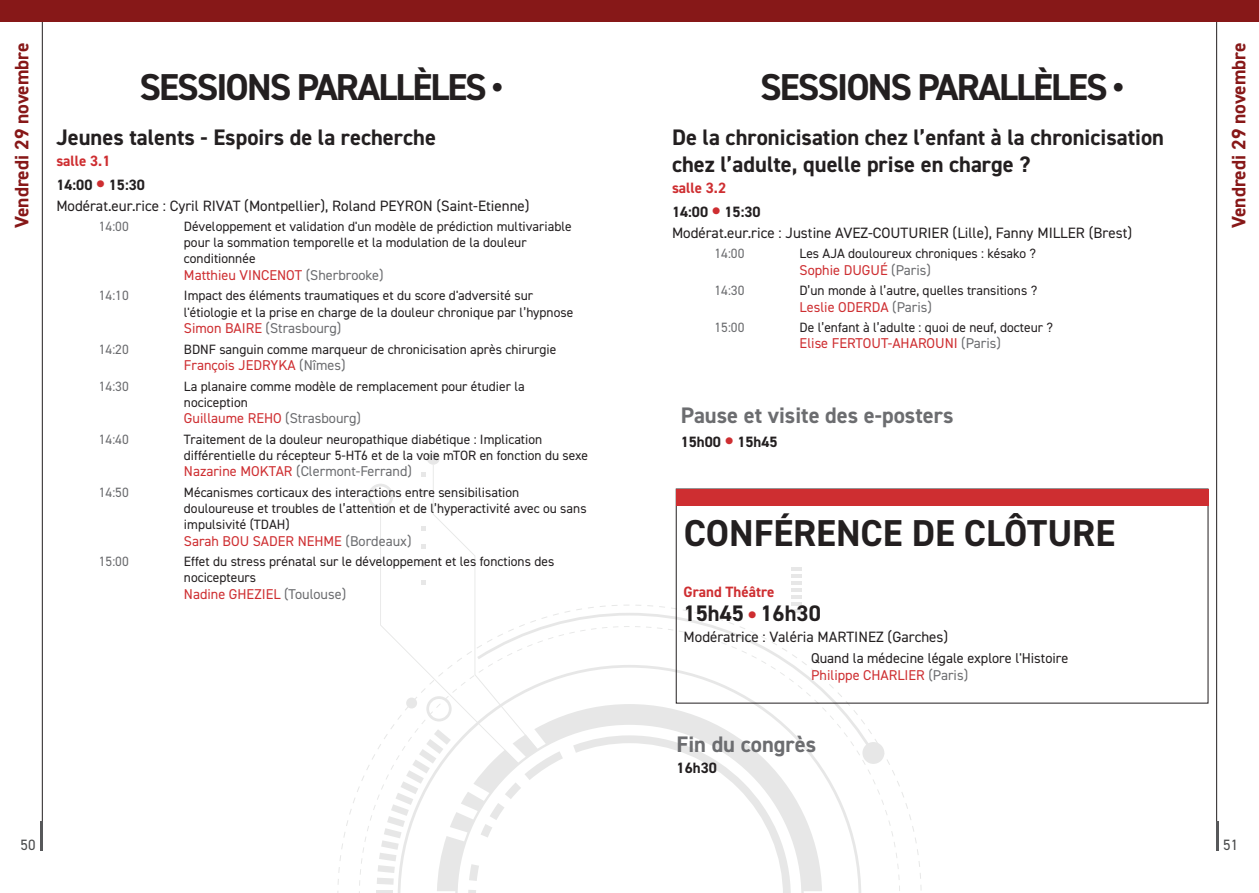
<style>
.page{position:relative;width:1259px;height:893px;background:#fff}
.page>*{position:absolute;margin:0;border:0;box-sizing:border-box;transform-origin:0 0}
.Type_session_détaillé{font:700 37.5px "DIN2014";letter-spacing:-.05em;color:#231f20}
.Type_session_détaillé-2{font:700 37.5px "DIN2014";color:#231f20}
.Titre_de_la_session{font:700 22.5px/27px "DIN2014";color:#231f20}
.Pause{font:700 22.5px "DIN2014";color:#6c6d70}
.Horaire_de_la_session{font:700 22.5px "DIN2014";color:#231f20}
.t1{font:700 19.5px "DIN2014";color:#871818}
.Coordonnateur___Modérateur{font:15px "DIN2014";color:#231f20}
.Horaire_de_la_session-2{font:700 15px "DIN2014";color:#231f20}
.Salle_texte{font:700 15px "DIN2014";color:#ce2e31}
.t2{font:15px "DIN2014";color:#4b4c4d}
.Intervenant{font:14.25px "DIN2014";color:#ce2e31}
.Intervenant-2{font:14.25px "DIN2014";color:#6c6d70}
.Titre_intervention{font:14.25px "DIN2014";color:#231f20}
.Horaire___titre_de_l_intervention{font:13.5px/16.2px "DIN2014";color:#231f20}
.Horaire___titre_de_l_intervention-2{font:13.5px "DIN2014";color:#6c6d70}
.s1{font-size:30px;color:#ce2e31}
.s2{color:#6c6d70}
.s3{color:#ce2e31}
</style>
<div class="page">
<hr style="left:1216px;top:0;width:1px;height:850px;background:#231f20">
<hr style="left:1216px;top:821px;width:3px;height:29px;background:#57585a">
<hr style="left:42px;top:0;width:1px;height:850px;background:#231f20">
<hr style="left:40px;top:821px;width:3px;height:29px;background:#57585a">
<div style="left:0;top:0;width:1259px;height:21px;background:#871818"></div>
<svg style="left:337px;top:605px;width:584px;height:288px"></svg>
<div style="left:427px;top:452px;width:13px;height:13px;background:#e7e7e7;border-radius:50%"></div>
<div style="left:862px;top:742px;width:22px;height:22px;background:#e7e7e7;border-radius:50%"></div>
<svg style="left:791px;top:567px;width:11px;height:45px"></svg>
<svg style="left:563px;top:704px;width:259px;height:187px"></svg>
<svg style="left:368px;top:465px;width:195px;height:428px"></svg>
<div style="left:676px;top:489px;width:532px;height:16px;background:#ce2e31"></div>
<h3 class="t1" style="left:9px;top:228px;width:187px;rotate:-90deg">Vendredi 29 novembre</h3>
<h3 class="t1" style="left:1225px;top:228px;width:187px;rotate:-90deg">Vendredi 29 novembre</h3>
<p class="Type_session_détaillé" style="left:139px;top:62px;width:365px">SESSIONS PARALLÈLES •</p>
<p class="Type_session_détaillé" style="left:760px;top:62px;width:365px">SESSIONS PARALLÈLES •</p>
<p class="Titre_de_la_session" style="left:672px;top:124px;width:493px">De la chronicisation chez l’enfant à la chronicisation chez l’adulte, quelle prise en charge ?</p>
<p class="Salle_texte" style="left:672px;top:178px;width:56px">salle 3.2</p>
<p class="Horaire_de_la_session-2" style="left:672px;top:202px;width:90px">14:00 <span class="s1">•</span> 15:30</p>
<p class="Coordonnateur___Modérateur" style="left:672px;top:223px;width:461px">Modérat.eur.rice : Justine AVEZ-COUTURIER (Lille), Fanny MILLER (Brest)</p>
<p class="Horaire___titre_de_l_intervention-2" style="left:714px;top:245px;width:31px">14:00</p>
<p class="Horaire___titre_de_l_intervention" style="left:799px;top:245px;width:238px">Les AJA douloureux chroniques : késako ?</p>
<p class="Intervenant" style="left:799px;top:261px;width:133px">Sophie DUGUÉ <span class="s2">(Paris)</span></p>
<p class="Horaire___titre_de_l_intervention-2" style="left:714px;top:282px;width:31px">14:30</p>
<p class="Horaire___titre_de_l_intervention" style="left:799px;top:282px;width:239px">D’un monde à l’autre, quelles transitions ?</p>
<p class="Intervenant" style="left:799px;top:298px;width:134px">Leslie ODERDA <span class="s2">(Paris)</span></p>
<p class="Horaire___titre_de_l_intervention-2" style="left:714px;top:319px;width:31px">15:00</p>
<p class="Horaire___titre_de_l_intervention" style="left:799px;top:319px;width:255px">De l’enfant à l’adulte : quoi de neuf, docteur ?</p>
<p class="Intervenant" style="left:799px;top:335px;width:203px">Elise FERTOUT-AHAROUNI <span class="s2">(Paris)</span></p>
<p class="Titre_de_la_session" style="left:56px;top:124px;width:381px">Jeunes talents - Espoirs de la recherche</p>
<p class="Salle_texte" style="left:56px;top:151px;width:56px">salle 3.1</p>
<p class="Horaire_de_la_session-2" style="left:56px;top:175px;width:90px">14:00 <span class="s1">•</span> 15:30</p>
<p class="Coordonnateur___Modérateur" style="left:56px;top:196px;width:475px">Modérat.eur.rice : Cyril RIVAT (Montpellier), Roland PEYRON (Saint-Etienne)</p>
<p class="Horaire___titre_de_l_intervention-2" style="left:99px;top:218px;width:31px">14:00</p>
<p class="Horaire___titre_de_l_intervention" style="left:184px;top:218px;width:389px">Développement et validation d'un modèle de prédiction multivariable pour la sommation temporelle et la modulation de la douleur conditionnée</p>
<p class="Intervenant" style="left:184px;top:266px;width:201px">Matthieu VINCENOT <span class="s2">(Sherbrooke)</span></p>
<p class="Horaire___titre_de_l_intervention-2" style="left:99px;top:287px;width:31px">14:10</p>
<p class="Horaire___titre_de_l_intervention" style="left:184px;top:287px;width:391px">Impact des éléments traumatiques et du score d'adversité sur l'étiologie et la prise en charge de la douleur chronique par l’hypnose</p>
<p class="Intervenant-2" style="left:184px;top:319px;width:159px"><span class="s3">Simon BAIRE</span> (Strasbourg)</p>
<p class="Horaire___titre_de_l_intervention-2" style="left:99px;top:340px;width:31px">14:20</p>
<p class="Horaire___titre_de_l_intervention" style="left:184px;top:341px;width:374px">BDNF sanguin comme marqueur de chronicisation après chirurgie</p>
<p class="Intervenant" style="left:184px;top:356px;width:163px">François JEDRYKA <span class="s2">(Nîmes)</span></p>
<p class="Horaire___titre_de_l_intervention-2" style="left:99px;top:377px;width:31px">14:30</p>
<p class="Horaire___titre_de_l_intervention" style="left:184px;top:377px;width:342px">La planaire comme modèle de remplacement pour étudier la nociception</p>
<p class="Intervenant" style="left:184px;top:409px;width:179px">Guillaume REHO <span class="s2">(Strasbourg)</span></p>
<p class="Horaire___titre_de_l_intervention-2" style="left:99px;top:431px;width:31px">14:40</p>
<p class="Horaire___titre_de_l_intervention" style="left:184px;top:431px;width:405px">Traitement de la douleur neuropathique diabétique : Implication différentielle du récepteur 5-HT6 et de la voie mTOR en fonction du sexe</p>
<p class="Intervenant-2" style="left:184px;top:463px;width:230px"><span class="s3">Nazarine MOKTAR</span> (Clermont-Ferrand)</p>
<p class="Horaire___titre_de_l_intervention-2" style="left:99px;top:484px;width:31px">14:50</p>
<p class="Horaire___titre_de_l_intervention" style="left:184px;top:484px;width:404px">Mécanismes corticaux des interactions entre sensibilisation douloureuse et troubles de l’attention et de l’hyperactivité avec ou sans impulsivité (TDAH)</p>
<p class="Intervenant" style="left:184px;top:532px;width:229px">Sarah BOU SADER NEHME <span class="s2">(Bordeaux)</span></p>
<p class="Horaire___titre_de_l_intervention-2" style="left:99px;top:553px;width:31px">15:00</p>
<p class="Horaire___titre_de_l_intervention" style="left:184px;top:553px;width:372px">Effet du stress prénatal sur le développement et les fonctions des nocicepteurs</p>
<p class="Intervenant" style="left:184px;top:585px;width:164px">Nadine GHEZIEL <span class="s2">(Toulouse)</span></p>
<p class="Pause" style="left:680px;top:400px;width:274px">Pause et visite des e-posters</p>
<p class="Horaire_de_la_session-2" style="left:680px;top:431px;width:98px">15h00 <span class="s1">•</span> 15h45</p>
<p class="Type_session_détaillé-2" style="left:684px;top:508px;width:433px">CONFÉRENCE DE CLÔTURE</p>
<p class="Salle_texte" style="left:683px;top:582px;width:92px">Grand Théâtre</p>
<p class="Horaire_de_la_session" style="left:683px;top:598px;width:139px">15h45 <span class="s1">•</span> 16h30</p>
<p class="Coordonnateur___Modérateur" style="left:683px;top:627px;width:266px">Modératrice : Valéria MARTINEZ (Garches)</p>
<p class="Titre_intervention" style="left:811px;top:649px;width:259px">Quand la médecine légale explore l'Histoire</p>
<p class="Intervenant" style="left:811px;top:666px;width:158px">Philippe CHARLIER <span class="s2">(Paris)</span></p>
<p class="Pause" style="left:676px;top:729px;width:141px">Fin du congrès</p>
<p class="Horaire_de_la_session-2" style="left:676px;top:758px;width:42px">16h30</p>
<p class="t2" style="left:21px;top:836px;width:16px">50</p>
<p class="t2" style="left:1223px;top:836px;width:16px">51</p>
</div>
